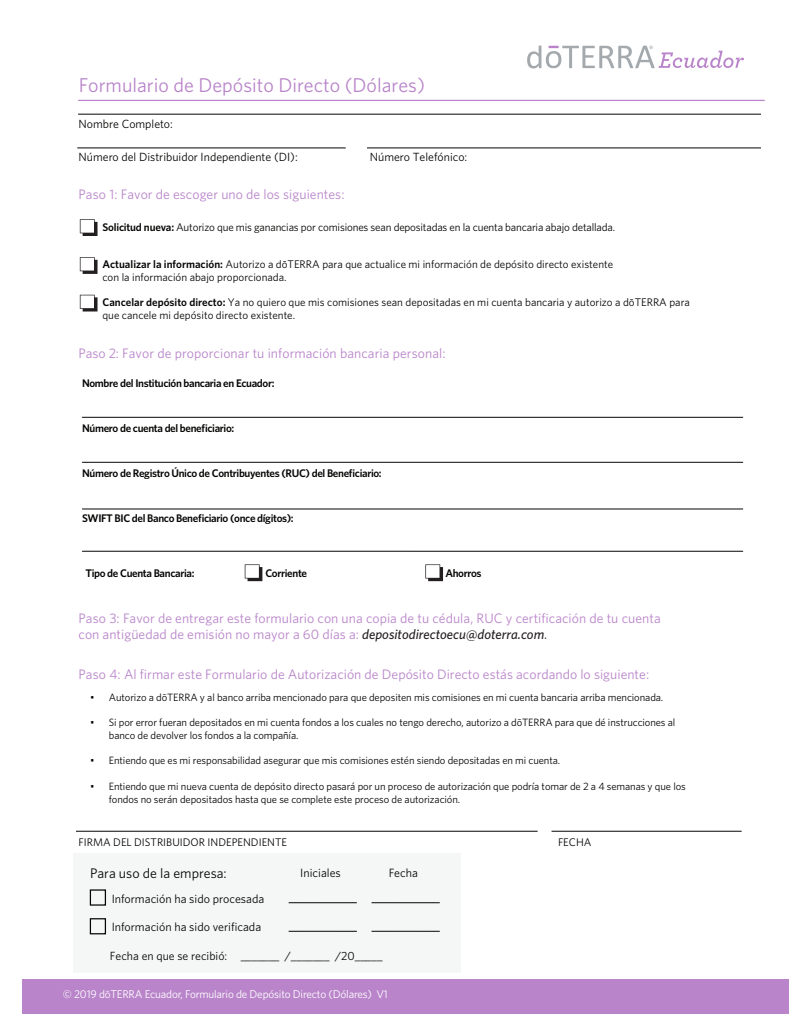
<style>
.page{position:relative;width:810px;height:1035px;background:#fff}
.page>*{position:absolute;margin:0;border:0;box-sizing:border-box;transform-origin:0 0}
.t1{font:20px "Whitney";color:#b984ca}
.t2{font:13.88px "Whitney";color:#050604}
.t3{font:13.75px/16.5px "Whitney";letter-spacing:.005em;color:#b984ca}
.t4{font:12px "Whitney";color:#050604}
.t5{font:11.88px "Whitney";color:#050604}
.t6{font:11.25px "Whitney";letter-spacing:-.015em;color:#fff}
.t7{font:11.12px/13.2px "Whitney";color:#050604}
.t8{font:600 11.12px "Whitney";letter-spacing:-.03em;color:#050604}
.t9{font:10.62px/12.8px "Whitney";letter-spacing:-.01em;color:#050604}
.s1{font-weight:600}
.s2{font-weight:500;font-style:italic;color:#231f20}
.s3{color:#231f20}
</style>
<div class="page">
<hr style="left:78px;top:100px;width:687px;height:1px;background:#b984ca">
<hr style="left:78px;top:114px;width:683px;height:1px;background:#050604">
<hr style="left:77px;top:148px;width:269px;height:1px;background:#050604">
<hr style="left:367px;top:148px;width:394px;height:1px;background:#050604">
<svg style="left:80px;top:219px;width:18px;height:17px"></svg>
<svg style="left:80px;top:257px;width:18px;height:17px"></svg>
<svg style="left:80px;top:295px;width:18px;height:17px"></svg>
<div style="left:74px;top:853px;width:387px;height:120px;background:#f5f6f6"></div>
<hr style="left:289px;top:902px;width:68px;height:1px;background:#050604">
<hr style="left:372px;top:902px;width:68px;height:1px;background:#050604">
<div style="left:90px;top:889px;width:16px;height:17px;border:1px solid #050604"></div>
<hr style="left:289px;top:931px;width:68px;height:1px;background:#050604">
<hr style="left:372px;top:931px;width:68px;height:1px;background:#050604">
<div style="left:90px;top:918px;width:16px;height:16px;border:1px solid #050604"></div>
<hr style="left:82px;top:417px;width:661px;height:1px;background:#050604">
<hr style="left:82px;top:462px;width:661px;height:1px;background:#050604">
<hr style="left:82px;top:509px;width:661px;height:1px;background:#050604">
<hr style="left:82px;top:551px;width:661px;height:1px;background:#050604">
<hr style="left:76px;top:831px;width:462px;height:1px;background:#050604">
<hr style="left:552px;top:831px;width:190px;height:1px;background:#050604">
<div style="left:22px;top:979px;width:767px;height:35px;background:#b984ca"></div>
<svg style="left:527px;top:46px;width:217px;height:23px"></svg>
<svg style="left:245px;top:564px;width:17px;height:17px"></svg>
<svg style="left:425px;top:564px;width:18px;height:17px"></svg>
<h1 class="t1" style="left:79px;top:72px;width:348px">Formulario de Depósito Directo (Dólares)</h1>
<p class="t5" style="left:79px;top:116px;width:96px">Nombre Completo:</p>
<p class="t5" style="left:79px;top:149px;width:221px">Número del Distribuidor Independiente (DI):</p>
<p class="t5" style="left:370px;top:149px;width:99px">Número Telefónico:</p>
<p class="t3" style="left:79px;top:185px;width:267px">Paso 1: Favor de escoger uno de los siguientes:</p>
<p class="t7" style="left:102px;top:220px;width:514px"><span class="s1">Solicitud nueva:</span> Autorizo que mis ganancias por comisiones sean depositadas en la cuenta bancaria abajo detallada.</p>
<p class="t7" style="left:102px;top:257px;width:512px"><span class="s1">Actualizar la información:</span> Autorizo a dōTERRA para que actualice mi información de depósito directo existente con la información abajo proporcionada.</p>
<p class="t7" style="left:102px;top:295px;width:589px"><span class="s1">Cancelar depósito directo:</span> Ya no quiero que mis comisiones sean depositadas en mi cuenta bancaria y autorizo a dōTERRA para que cancele mi depósito directo existente.</p>
<p class="t3" style="left:79px;top:345px;width:369px">Paso 2: Favor de proporcionar tu información bancaria personal:</p>
<p class="t8" style="left:82px;top:376px;width:194px">Nombre del Institución bancaria en Ecuador:</p>
<p class="t8" style="left:82px;top:421px;width:154px">Número de cuenta del beneficiario:</p>
<p class="t8" style="left:82px;top:466px;width:301px">Número de Registro Único de Contribuyentes (RUC) del Beneficiario:</p>
<p class="t8" style="left:82px;top:511px;width:213px">SWIFT BIC del Banco Beneficiario (once dígitos):</p>
<p class="t8" style="left:85px;top:565px;width:111px">Tipo de Cuenta Bancaria:</p>
<p class="t8" style="left:265px;top:565px;width:43px">Corriente</p>
<p class="t8" style="left:445px;top:565px;width:38px">Ahorros</p>
<p class="t3" style="left:79px;top:609px;width:584px">Paso 3: Favor de entregar este formulario con una copia de tu cédula, RUC y certificación de tu cuenta con antigüedad de emisión no mayor a 60 días a: <span class="s2">depositodirectoecu@doterra.com</span><span class="s3">.</span></p>
<p class="t3" style="left:79px;top:666px;width:572px">Paso 4: Al firmar este Formulario de Autorización de Depósito Directo estás acordando lo siguiente:</p>
<p class="t9" style="left:90px;top:690px;width:575px">• Autorizo a dōTERRA y al banco arriba mencionado para que depositen mis comisiones en mi cuenta bancaria arriba mencionada.</p>
<p class="t9" style="left:109px;top:716px;width:568px;text-indent:-19px">• Si por error fueran depositados en mi cuenta fondos a los cuales no tengo derecho, autorizo a dōTERRA para que dé instrucciones al banco de devolver los fondos a la compañía.</p>
<p class="t9" style="left:90px;top:754px;width:472px">• Entiendo que es mi responsabilidad asegurar que mis comisiones estén siendo depositadas en mi cuenta.</p>
<p class="t9" style="left:109px;top:780px;width:579px;text-indent:-19px">• Entiendo que mi nueva cuenta de depósito directo pasará por un proceso de autorización que podría tomar de 2 a 4 semanas y que los fondos no serán depositados hasta que se complete este proceso de autorización.</p>
<p class="t7" style="left:79px;top:835px;width:210px">FIRMA DEL DISTRIBUIDOR INDEPENDIENTE</p>
<p class="t7" style="left:558px;top:835px;width:35px">FECHA</p>
<h2 class="t2" style="left:90px;top:864px;width:138px">Para uso de la empresa:</h2>
<p class="t4" style="left:300px;top:865px;width:42px">Iniciales</p>
<p class="t4" style="left:112px;top:891px;width:154px">Información ha sido procesada</p>
<p class="t4" style="left:112px;top:919px;width:151px">Información ha sido verificada</p>
<p class="t4" style="left:389px;top:865px;width:31px">Fecha</p>
<p class="t5" style="left:110px;top:948px;width:274px">Fecha en que se recibió: _______ /_______ /20_____</p>
<p class="t6" style="left:63px;top:986px;width:326px">© 2019 dōTERRA Ecuador, Formulario de Depósito Directo (Dólares) V1</p>
</div>
